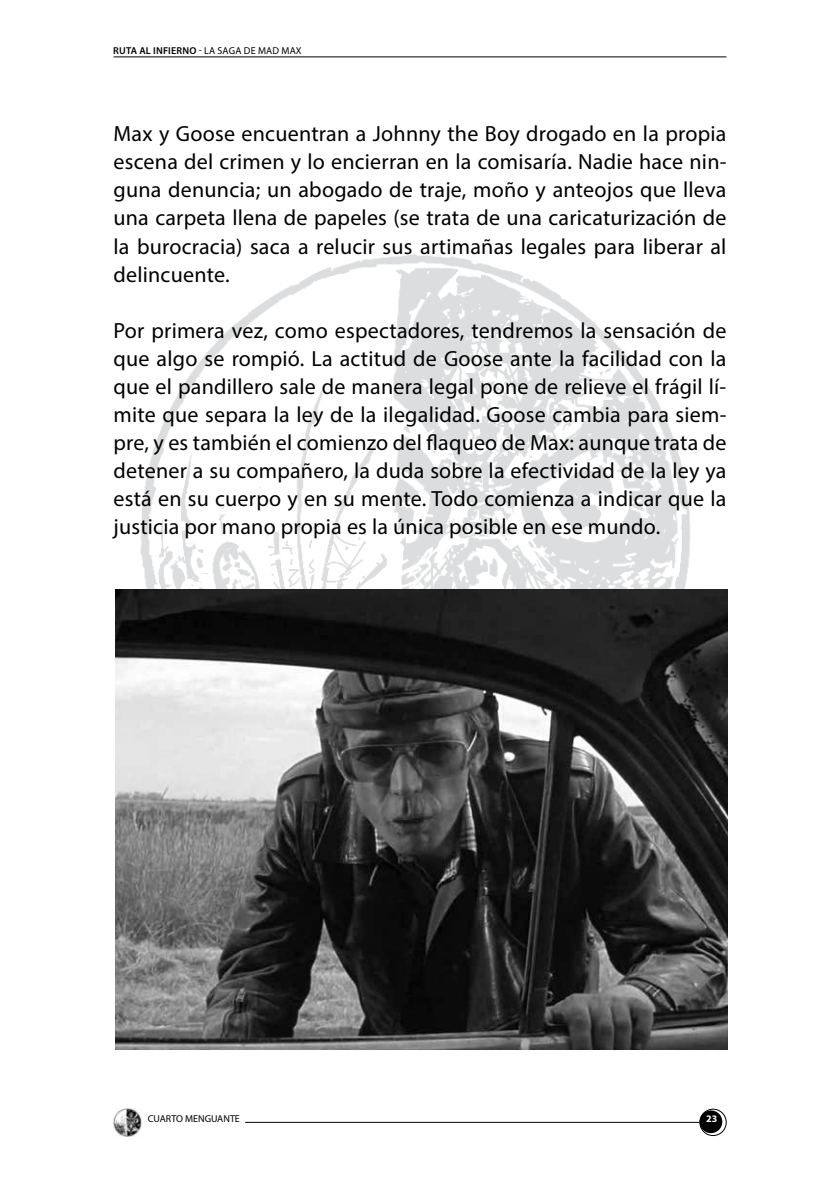
<style>
.page{position:relative;width:840px;height:1191px;background:#fff}
.page>*{position:absolute;margin:0;border:0;box-sizing:border-box;transform-origin:0 0}
.t1{font:22px/28px "Myriad Pro";letter-spacing:.01em;color:#000;text-align:justify}
.t2{font:10px "Myriad Pro";letter-spacing:.02em;color:#000}
.t3{font:10px "Myriad Pro";color:#000}
.t4{font:700 10px "Myriad Pro";color:#fff}
.s1{font-weight:600}
</style>
<div class="page">
<img style="left:113px;top:1108px;width:29px;height:28px">
<div style="left:699px;top:1109px;width:27px;height:26px;border:1px solid #000;border-radius:50%"></div>
<div style="left:699px;top:1110px;width:22px;height:23px;background:#000;border-radius:50%"></div>
<hr style="left:245px;top:1122px;width:453px;height:1px;background:#000">
<hr style="left:113px;top:57px;width:613px;height:1px;background:#000">
<img style="left:140px;top:254px;width:550px;height:335px">
<img style="left:115px;top:589px;width:612px;height:460px">
<p class="t2" style="left:113px;top:44px;width:190px"><span class="s1">RUTA AL INFIERNO</span> - LA SAGA DE MAD MAX</p>
<p class="t1" style="left:113px;top:120px;width:614px">Max y Goose encuentran a Johnny the Boy drogado en la propia escena del crimen y lo encierran en la comisaría. Nadie hace nin&shy;guna denuncia; un abogado de traje, moño y anteojos que lleva una carpeta llena de papeles (se trata de una caricaturización de la burocracia) saca a relucir sus artimañas legales para liberar al delincuente.</p>
<p class="t1" style="left:113px;top:316px;width:614px">Por primera vez, como espectadores, tendremos la sensación de que algo se rompió. La actitud de Goose ante la facilidad con la que el pandillero sale de manera legal pone de relieve el frágil lí&shy;mite que separa la ley de la ilegalidad. Goose cambia para siem&shy;pre, y es también el comienzo del flaqueo de Max: aunque trata de detener a su compañero, la duda sobre la efectividad de la ley ya está en su cuerpo y en su mente. Todo comienza a indicar que la justicia por mano propia es la única posible en ese mundo.</p>
<p class="t3" style="left:148px;top:1112px;width:93px">CUARTO MENGUANTE</p>
<p class="t4" style="left:705px;top:1111px;width:13px">23</p>
</div>
